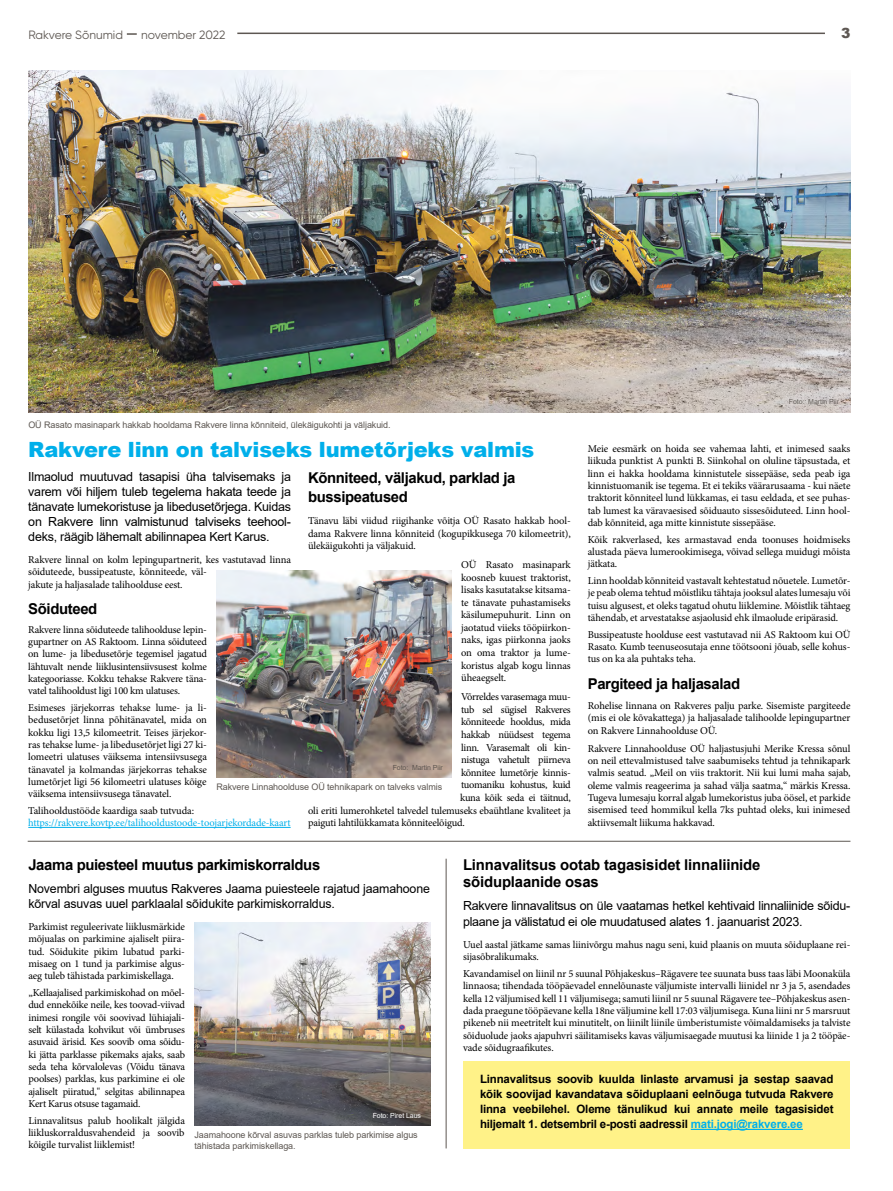
<style>
.page{position:relative;width:893px;height:1191px;background:#fff}
.page>*{position:absolute;margin:0;border:0;box-sizing:border-box;transform-origin:0 0}
.t1{font:900 21px "Arial";letter-spacing:-.01em;color:#00afea}
.t2{font:700 14.9px/19px "Arial";letter-spacing:-.025em;color:#000}
.t3{font:900 14px "Arial";color:#5d5752}
.t4{font:12.5px/15px "Arial";letter-spacing:-.02em;color:#000}
.t5{font:12px "Gilroy";color:#5d5752}
.t6{font:700 11.5px/15px "Arial";letter-spacing:-.015em;color:#000;text-align:justify}
.t7{font:10.5px/12.3px "Minion Pro";letter-spacing:-.015em;color:#000;text-align:justify}
.t8{font:10.5px "Minion Pro";letter-spacing:-.035em;color:#000}
.t9{font:10.5px "Minion Pro";letter-spacing:-.01em;color:#00afea}
.t10{font:9px/11px "Arial";letter-spacing:-.01em;color:#5d5752}
.t11{font:7px "Arial";letter-spacing:-.01em;color:#66605c}
.t12{font:7px "Arial";letter-spacing:-.01em;color:#5c5550}
.t13{font:7px "Arial";letter-spacing:-.01em;color:#fff}
.s1{color:#00afea}
</style>
<div class="page">
<hr style="left:237px;top:33px;width:588px;height:1px;background:#5d5752">
<svg style="left:127px;top:33px;width:10px;height:2px"></svg>
<div style="left:463px;top:1061px;width:387px;height:87px;background:#fff288"></div>
<hr style="left:691px;top:1128px;width:112px;height:2px;background:#00afea">
<hr style="left:446px;top:858px;width:1px;height:290px;background:#5d5752">
<hr style="left:28px;top:841px;width:822px;height:1px;background:#5d5752">
<img style="left:195px;top:922px;width:235px;height:203px">
<hr style="left:28px;top:827px;width:263px;height:1px;background:#00afea">
<img style="left:28px;top:71px;width:822px;height:342px">
<img style="left:217px;top:570px;width:234px;height:207px">
<p class="t5" style="left:28px;top:27px;width:96px">Rakvere Sõnumid</p>
<p class="t5" style="left:141px;top:27px;width:86px">november 2022</p>
<h3 class="t3" style="left:841px;top:23px;width:11px">3</h3>
<p class="t10" style="left:28px;top:419px;width:364px">OÜ Rasato masinapark hakkab hooldama Rakvere linna kõnniteid, ülekäigukohti ja väljakuid.</p>
<h1 class="t1" style="left:28px;top:434px;width:508px">Rakvere linn on talviseks lumetõrjeks valmis</h1>
<h2 class="t2" style="left:308px;top:468px;width:209px">Kõnniteed, väljakud, parklad ja bussipeatused</h2>
<p class="t7" style="left:308px;top:514px;width:264px">Tänavu läbi viidud riigihanke võitja OÜ Rasato hakkab hool&shy;dama Rakvere linna kõnniteid (kogupikkusega 70 kilomeetrit), ülekäigukohti ja väljakuid.</p>
<p class="t7" style="left:461px;top:558px;width:111px">OÜ Rasato masinapark koosneb kuuest traktorist, lisaks kasutatakse kitsama&shy;te tänavate puhastamiseks käsilumepuhurit. Linn on jaotatud viieks tööpiirkon&shy;naks, igas piirkonna jaoks on oma traktor ja lume&shy;koristus algab kogu linnas üheaegselt.</p>
<p class="t8" style="left:461px;top:689px;width:111px">Võrreldes varasemaga muu-</p>
<p class="t8" style="left:461px;top:702px;width:111px">tub sel sügisel Rakveres</p>
<p class="t7" style="left:461px;top:716px;width:111px">kõnniteede hooldus, mida</p>
<p class="t8" style="left:461px;top:727px;width:111px">hakkab nüüdsest tegema</p>
<p class="t7" style="left:461px;top:741px;width:111px">linn. Varasemalt oli kin-</p>
<p class="t7" style="left:461px;top:753px;width:111px">nistuga vahetult piirneva</p>
<p class="t7" style="left:461px;top:766px;width:111px">kõnnitee lumetõrje kinnis-</p>
<p class="t8" style="left:461px;top:778px;width:111px">tuomaniku kohustus, kuid</p>
<p class="t7" style="left:460px;top:791px;width:112px">kuna kõik seda ei täitnud,</p>
<p class="t7" style="left:308px;top:804px;width:264px">oli eriti lumerohketel talvedel tulemuseks ebaühtlane kvaliteet ja</p>
<p class="t7" style="left:308px;top:816px;width:158px">paiguti lahtilükkamata kõnniteelõigud.</p>
<p class="t4" style="left:28px;top:469px;width:264px;text-align:justify">Ilmaolud muutuvad tasapisi üha talvisemaks ja varem või hiljem tuleb tegelema hakata teede ja tänavate lumekoristuse ja libedusetõrjega. Kuidas on Rakvere linn valmistunud talviseks teehool&shy;deks, räägib lähemalt abilinnapea Kert Karus.</p>
<p class="t7" style="left:28px;top:553px;width:264px;text-align:left">Rakvere linnal on kolm lepingupartnerit, kes vastutavad linna sõiduteede, bussipeatuste, kõnniteede, väl-<br>jakute ja haljasalade talihoolduse eest.</p>
<h2 class="t2" style="left:28px;top:600px;width:71px">Sõiduteed</h2>
<p class="t7" style="left:28px;top:623px;width:180px">Rakvere linna sõiduteede talihoolduse lepin&shy;gupartner on AS Raktoom. Linna sõiduteed on lume- ja libedusetõrje tegemisel jagatud lähtuvalt nende liiklusintensiivsusest kolme kategooriasse. Kokku tehakse Rakvere täna&shy;vatel talihooldust ligi 100 km ulatuses.</p>
<p class="t7" style="left:28px;top:701px;width:180px">Esimeses järjekorras tehakse lume- ja li&shy;bedusetõrjet linna põhitänavatel, mida on kokku ligi 13,5 kilomeetrit. Teises järjekor&shy;ras tehakse lume- ja libedusetõrjet ligi 27 ki&shy;lomeetri ulatuses väiksema intensiivsusega tänavatel ja kolmandas järjekorras tehakse lumetõrjet ligi 56 kilomeetri ulatuses kõige väiksema intensiivsusega tänavatel.</p>
<p class="t7" style="left:28px;top:804px;width:167px">Talihooldustööde kaardiga saab tutvuda:</p>
<p class="t9" style="left:28px;top:816px;width:264px">https://rakvere.kovtp.ee/talihooldustoode-toojarjekordade-kaart</p>
<p class="t12" style="left:393px;top:762px;width:52px">Foto: Martin Piir</p>
<p class="t10" style="left:216px;top:781px;width:227px">Rakvere Linnahoolduse OÜ tehnikapark on talveks valmis</p>
<p class="t11" style="left:789px;top:397px;width:52px">Foto: Martin Piir</p>
<p class="t7" style="left:588px;top:442px;width:264px">Meie eesmärk on hoida see vahemaa lahti, et inimesed saaks liikuda punktist A punkti B. Siinkohal on oluline täpsustada, et linn ei hakka hooldama kinnistutele sissepääse, seda peab iga kinnistuomanik ise tegema. Et ei tekiks väärarusaama - kui näete traktorit kõnniteel lund lükkamas, ei tasu eeldada, et see puhas&shy;tab lumest ka väravaesised sõiduauto sissesõiduteed. Linn hool&shy;dab kõnniteid, aga mitte kinnistute sissepääse.</p>
<p class="t7" style="left:588px;top:533px;width:264px">Kõik rakverlased, kes armastavad enda toonuses hoidmiseks alustada päeva lumerookimisega, võivad sellega muidugi mõista jätkata.</p>
<p class="t7" style="left:588px;top:574px;width:264px">Linn hooldab kõnniteid vastavalt kehtestatud nõuetele. Lumetõr&shy;je peab olema tehtud mõistliku tähtaja jooksul alates lumesaju või tuisu algusest, et oleks tagatud ohutu liiklemine. Mõistlik tähtaeg tähendab, et arvestatakse asjaolusid ehk ilmaolude eripärasid.</p>
<p class="t7" style="left:588px;top:628px;width:264px">Bussipeatuste hoolduse eest vastutavad nii AS Raktoom kui OÜ Rasato. Kumb teenuseosutaja enne töötsooni jõuab, selle kohus&shy;tus on ka ala puhtaks teha.</p>
<h2 class="t2" style="left:588px;top:675px;width:154px">Pargiteed ja haljasalad</h2>
<p class="t7" style="left:588px;top:699px;width:264px">Rohelise linnana on Rakveres palju parke. Sisemiste pargiteede (mis ei ole kõvakattega) ja haljasalade talihoolde lepingupartner on Rakvere Linnahoolduse OÜ.</p>
<p class="t7" style="left:588px;top:742px;width:264px">Rakvere Linnahoolduse OÜ haljastusjuhi Merike Kressa sõnul on neil ettevalmistused talve saabumiseks tehtud ja tehnikapark valmis seatud. „Meil on viis traktorit. Nii kui lumi maha sajab, oleme valmis reageerima ja sahad välja saatma,“ märkis Kressa.<br>Tugeva lumesaju korral algab lumekoristus juba öösel, et parkide sisemised teed hommikul kella 7ks puhtad oleks, kui inimesed aktiivsemalt liikuma hakkavad.</p>
<h2 class="t2" style="left:28px;top:855px;width:293px">Jaama puiesteel muutus parkimiskorraldus</h2>
<p class="t4" style="left:28px;top:881px;width:403px">Novembri alguses muutus Rakveres Jaama puiesteele rajatud jaamahoone kõrval asuvas uuel parklaalal sõidukite parkimiskorraldus.</p>
<p class="t7" style="left:28px;top:920px;width:158px">Parkimist reguleerivate liiklusmärkide mõjualas on parkimine ajaliselt piira&shy;tud. Sõidukite pikim lubatud parki&shy;misaeg on 1 tund ja parkimise algus&shy;aeg tuleb tähistada parkimiskellaga.</p>
<p class="t7" style="left:28px;top:986px;width:158px">„Kellaajalised parkimiskohad on mõel&shy;dud ennekõike neile, kes toovad-viivad inimesi rongile või soovivad lühiajali&shy;selt külastada kohvikut või ümbruses asuvaid ärisid. Kes soovib oma sõidu&shy;ki jätta parklasse pikemaks ajaks, saab seda teha kõrvalolevas (Võidu tänava poolses) parklas, kus parkimine ei ole ajaliselt piiratud," selgitas abilinnapea Kert Karus otsuse tagamaid.</p>
<p class="t7" style="left:28px;top:1114px;width:158px">Linnavalitsus palub hoolikalt jälgida liikluskorraldusvahendeid ja soovib kõigile turvalist liiklemist!</p>
<p class="t13" style="left:373px;top:1110px;width:50px">Foto: Piret Laus</p>
<p class="t10" style="left:194px;top:1129px;width:225px">Jaamahoone kõrval asuvas parklas tuleb parkimise algus tähistada parkimiskellaga.</p>
<h2 class="t2" style="left:463px;top:856px;width:299px;line-height:17px">Linnavalitsus ootab tagasisidet linnaliinide sõiduplaanide osas</h2>
<p class="t4" style="left:463px;top:898px;width:389px;line-height:15.4px">Rakvere linnavalitsus on üle vaatamas hetkel kehtivaid linnaliinide sõidu&shy;plaane ja välistatud ei ole muudatused alates 1. jaanuarist 2023.</p>
<p class="t7" style="left:463px;top:938px;width:389px">Uuel aastal jätkame samas liinivõrgu mahus nagu seni, kuid plaanis on muuta sõiduplaane rei&shy;sijasõbralikumaks.</p>
<p class="t7" style="left:463px;top:967px;width:389px">Kavandamisel on liinil nr 5 suunal Põhjakeskus–Rägavere tee suunata buss taas läbi Moonaküla linnaosa; tihendada tööpäevadel ennelõunaste väljumiste intervalli liinidel nr 3 ja 5, asendades kella 12 väljumised kell 11 väljumisega; samuti liinil nr 5 suunal Rägavere tee–Põhjakeskus asen&shy;dada praegune tööpäevane kella 18ne väljumine kell 17:03 väljumisega. Kuna liini nr 5 marsruut pikeneb nii meetritelt kui minutitelt, on liinilt liinile ümberistumiste võimaldamiseks ja talviste sõiduolude jaoks ajapuhvri säilitamiseks kavas väljumisaegade muutusi ka liinide 1 ja 2 tööpäe&shy;vade sõidugraafikutes.</p>
<p class="t6" style="left:480px;top:1071px;width:355px">Linnavalitsus soovib kuulda linlaste arvamusi ja sestap saavad kõik soovijad kavandatava sõiduplaani eelnõuga tutvuda Rakvere linna veebilehel. Oleme tänulikud kui annate meile tagasisidet hiljemalt 1. detsembril e-posti aadressil <span class="s1">mati.jogi@rakvere.ee</span></p>
</div>
